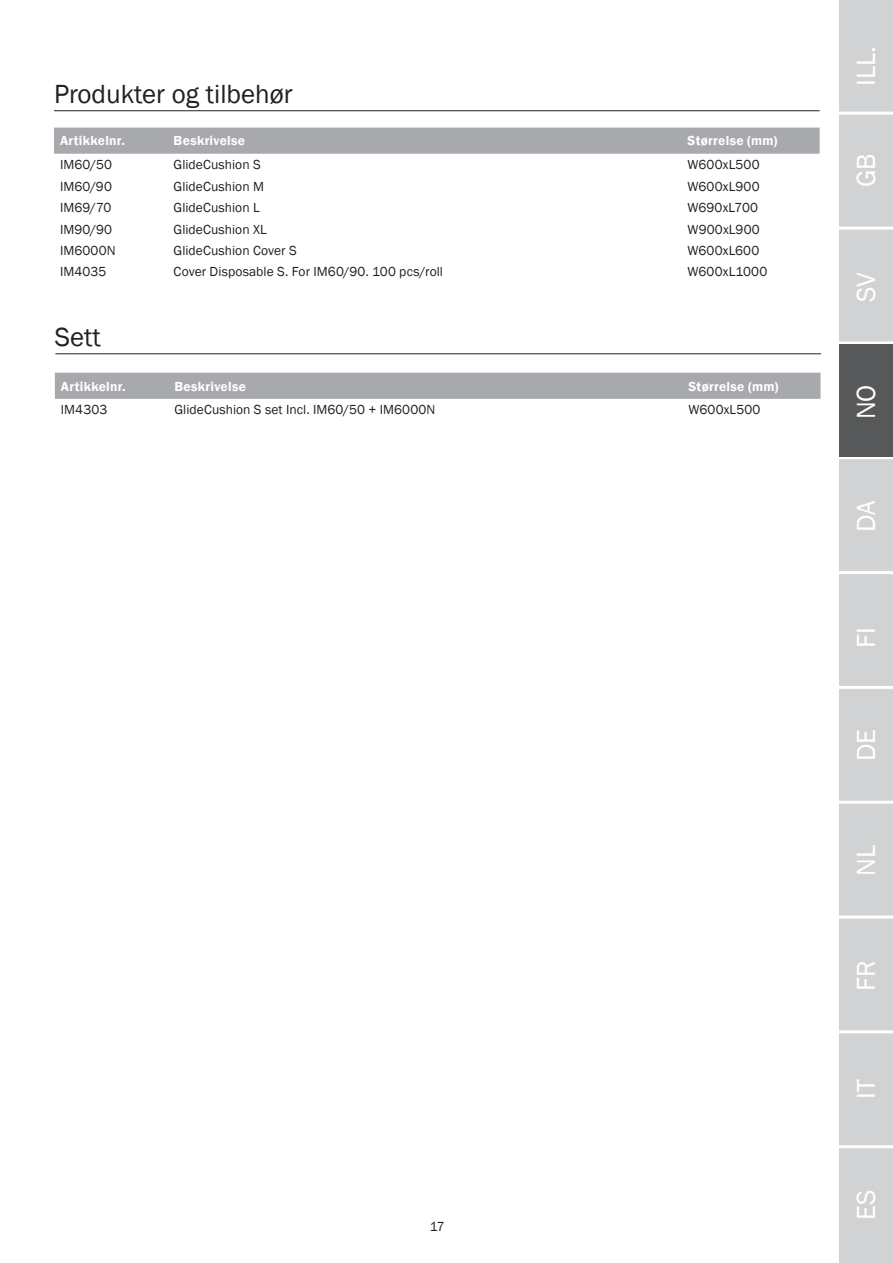
<style>
.page{position:relative;width:893px;height:1263px;background:#fff}
.page>*{position:absolute;margin:0;border:0;box-sizing:border-box;transform-origin:0 0}
.t1{font:27px "Franklin Gothic";color:#fff}
.Header_-_Overskrif{font:27px "Franklin Gothic";color:#231f20}
.Skema_overskrifter_o{font:13.5px "Franklin Gothic";letter-spacing:.005em;color:#231f20}
.Skema_overskrifter_o-2{font:600 13.5px "Franklin Gothic";letter-spacing:.025em;color:#fff}
</style>
<div class="page">
<div style="left:839px;top:0;width:54px;height:1263px;background:#d1d2d4"></div>
<hr style="left:839px;top:112px;width:54px;height:3px;background:#fff">
<hr style="left:839px;top:227px;width:54px;height:3px;background:#fff">
<hr style="left:839px;top:341px;width:54px;height:3px;background:#fff">
<hr style="left:839px;top:456px;width:54px;height:3px;background:#fff">
<hr style="left:839px;top:571px;width:54px;height:3px;background:#fff">
<hr style="left:839px;top:686px;width:54px;height:3px;background:#fff">
<hr style="left:839px;top:801px;width:54px;height:3px;background:#fff">
<hr style="left:839px;top:915px;width:54px;height:3px;background:#fff">
<hr style="left:839px;top:1030px;width:54px;height:3px;background:#fff">
<hr style="left:839px;top:1145px;width:54px;height:3px;background:#fff">
<hr style="left:54px;top:110px;width:766px;height:1px;background:#231f20">
<div style="left:839px;top:344px;width:54px;height:112px;background:#57585a"></div>
<div style="left:54px;top:128px;width:766px;height:26px;background:#a8a9ad"></div>
<hr style="left:55px;top:354px;width:766px;height:1px;background:#231f20">
<div style="left:55px;top:373px;width:765px;height:26px;background:#a8a9ad"></div>
<p class="Header_-_Overskrif" style="left:54px;top:78px;width:240px">Produkter og tilbehør</p>
<p class="Skema_overskrifter_o-2" style="left:60px;top:133px;width:66px">Artikkelnr.</p>
<p class="Skema_overskrifter_o-2" style="left:174px;top:133px;width:73px">Beskrivelse</p>
<p class="Skema_overskrifter_o-2" style="left:687px;top:133px;width:91px">Størrelse (mm)</p>
<p class="Skema_overskrifter_o" style="left:60px;top:156px;width:53px">IM60/50</p>
<p class="Skema_overskrifter_o" style="left:174px;top:156px;width:89px">GlideCushion S</p>
<p class="Skema_overskrifter_o" style="left:687px;top:156px;width:74px">W600xL500</p>
<p class="Skema_overskrifter_o" style="left:60px;top:178px;width:53px">IM60/90</p>
<p class="Skema_overskrifter_o" style="left:174px;top:178px;width:92px">GlideCushion M</p>
<p class="Skema_overskrifter_o" style="left:687px;top:178px;width:74px">W600xL900</p>
<p class="Skema_overskrifter_o" style="left:60px;top:199px;width:53px">IM69/70</p>
<p class="Skema_overskrifter_o" style="left:174px;top:199px;width:88px">GlideCushion L</p>
<p class="Skema_overskrifter_o" style="left:687px;top:199px;width:72px">W690xL700</p>
<p class="Skema_overskrifter_o" style="left:60px;top:221px;width:53px">IM90/90</p>
<p class="Skema_overskrifter_o" style="left:174px;top:221px;width:95px">GlideCushion XL</p>
<p class="Skema_overskrifter_o" style="left:687px;top:221px;width:74px">W900xL900</p>
<p class="Skema_overskrifter_o" style="left:60px;top:242px;width:57px">IM6000N</p>
<p class="Skema_overskrifter_o" style="left:174px;top:242px;width:125px">GlideCushion Cover S</p>
<p class="Skema_overskrifter_o" style="left:687px;top:242px;width:73px">W600xL600</p>
<p class="Skema_overskrifter_o" style="left:60px;top:264px;width:48px">IM4035</p>
<p class="Skema_overskrifter_o" style="left:174px;top:264px;width:271px">Cover Disposable S. For IM60/90. 100 pcs/roll</p>
<p class="Skema_overskrifter_o" style="left:687px;top:264px;width:81px">W600xL1000</p>
<p class="Header_-_Overskrif" style="left:55px;top:321px;width:47px">Sett</p>
<p class="Skema_overskrifter_o-2" style="left:61px;top:378px;width:66px">Artikkelnr.</p>
<p class="Skema_overskrifter_o-2" style="left:174px;top:378px;width:73px">Beskrivelse</p>
<p class="Skema_overskrifter_o-2" style="left:688px;top:378px;width:91px">Størrelse (mm)</p>
<p class="Skema_overskrifter_o" style="left:61px;top:401px;width:48px">IM4303</p>
<p class="Skema_overskrifter_o" style="left:174px;top:401px;width:262px">GlideCushion S set Incl. IM60/50 + IM6000N</p>
<p class="Skema_overskrifter_o" style="left:688px;top:401px;width:74px">W600xL500</p>
<p class="Skema_overskrifter_o" style="left:430px;top:1218px;width:16px">17</p>
<h1 class="t1" style="left:849px;top:86px;width:41px;rotate:-90deg">ILL.</h1>
<h1 class="t1" style="left:849px;top:187px;width:35px;rotate:-90deg">GB</h1>
<h1 class="t1" style="left:849px;top:302px;width:31px;rotate:-90deg">SV</h1>
<h1 class="t1" style="left:849px;top:419px;width:36px;rotate:-90deg">NO</h1>
<h1 class="t1" style="left:849px;top:532px;width:33px;rotate:-90deg">DA</h1>
<h1 class="t1" style="left:849px;top:648px;width:22px;rotate:-90deg">FI</h1>
<h1 class="t1" style="left:849px;top:761px;width:34px;rotate:-90deg">DE</h1>
<h1 class="t1" style="left:849px;top:876px;width:32px;rotate:-90deg">NL</h1>
<h1 class="t1" style="left:849px;top:991px;width:32px;rotate:-90deg">FR</h1>
<h1 class="t1" style="left:849px;top:1099px;width:21px;rotate:-90deg">IT</h1>
<h1 class="t1" style="left:849px;top:1220px;width:32px;rotate:-90deg">ES</h1>
</div>
